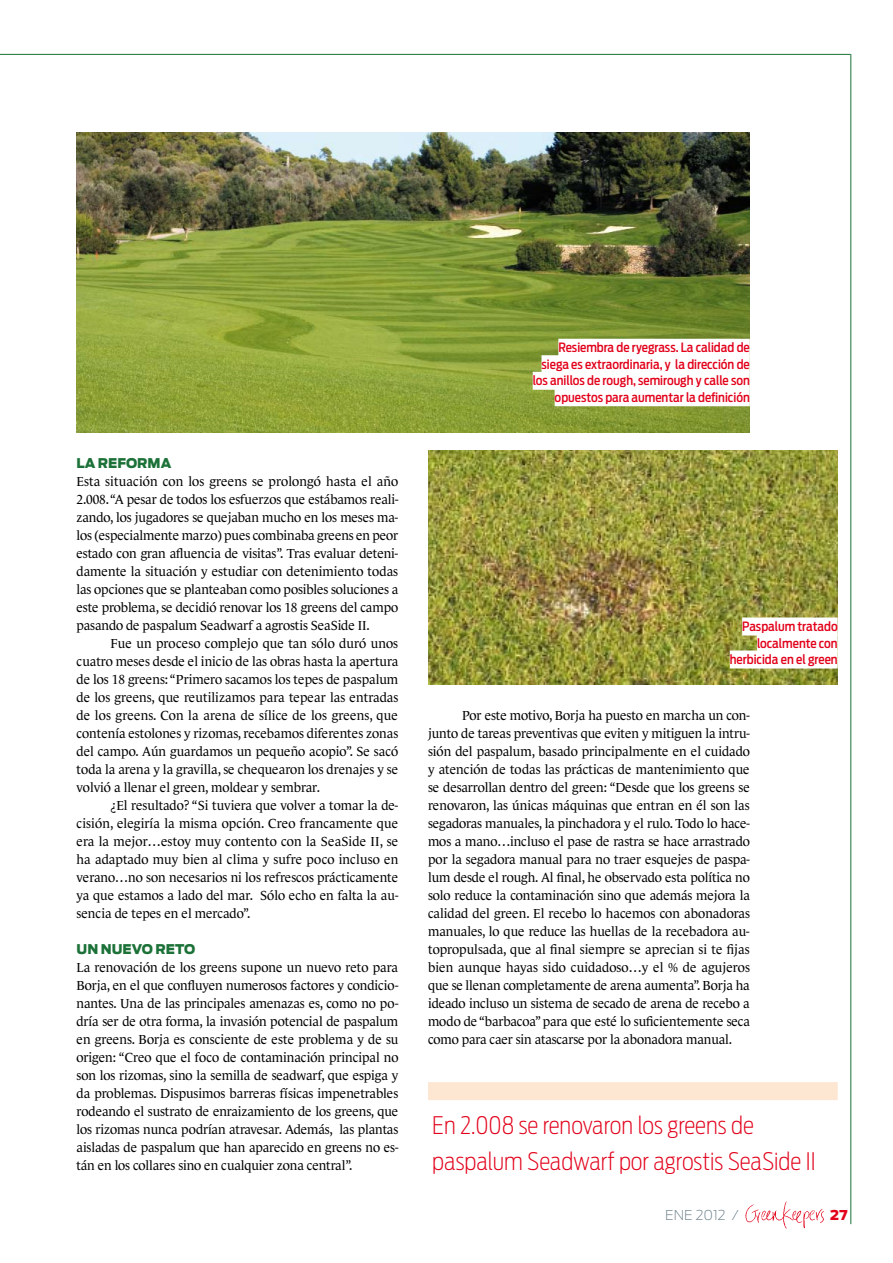
<style>
.page{position:relative;width:893px;height:1263px;background:#fff}
.page>*{position:absolute;margin:0;border:0;box-sizing:border-box;transform-origin:0 0}
.t1{font:200 24px/36px "Antenna Cond";color:#e2001a}
.t2{font:200 13.5px "Antenna";color:#697c86}
.t3{font:900 13.5px "Antenna";color:#e2001a}
.t4{font:13.35px/18px "Le Monde Journal";letter-spacing:-.005em;color:#000;text-align:justify}
.t5{font:900 13.35px "Antenna";color:#1b7137}
.t6{font:500 12.75px/16.5px "Antenna Cond";color:#e2001a;text-align:right}
</style>
<div class="page">
<img style="left:745px;top:1201px;width:79px;height:28px">
<hr style="left:0;top:54px;width:850px;height:1px;background:#1b7137">
<hr style="left:850px;top:54px;width:1px;height:1170px;background:#1b7137">
<div style="left:428px;top:1082px;width:410px;height:18px;background:#fde6d2"></div>
<img style="left:428px;top:450px;width:410px;height:234px">
<img style="left:77px;top:132px;width:673px;height:300px">
<div style="left:558px;top:339px;width:192px;height:18px;background:#fff"></div>
<div style="left:541px;top:355px;width:209px;height:18px;background:#fff"></div>
<div style="left:533px;top:372px;width:217px;height:18px;background:#fff"></div>
<div style="left:555px;top:388px;width:195px;height:18px;background:#fff"></div>
<div style="left:742px;top:617px;width:96px;height:18px;background:#fff"></div>
<div style="left:757px;top:634px;width:81px;height:18px;background:#fff"></div>
<div style="left:730px;top:650px;width:108px;height:18px;background:#fff"></div>
<p class="t5" style="left:77px;top:455px;width:94px">LA REFORMA</p>
<p class="t4" style="left:77px;top:472px;width:323px">Esta situación con los greens se prolongó hasta el año 2.008. “A pesar de todos los esfuerzos que estábamos reali&shy;zando, los jugadores se quejaban mucho en los meses ma&shy;los (especialmente marzo) pues combinaba greens en peor estado con gran afluencia de visitas”. Tras evaluar deteni&shy;damente la situación y estudiar con detenimiento todas las opciones que se planteaban como posibles soluciones a este problema, se decidió renovar los 18 greens del campo pasando de paspalum Seadwarf a agrostis SeaSide II.</p>
<p class="t4" style="left:77px;top:634px;width:323px;text-indent:34px">Fue un proceso complejo que tan sólo duró unos cuatro meses desde el inicio de las obras hasta la apertura de los 18 greens: “Primero sacamos los tepes de paspalum de los greens, que reutilizamos para tepear las entradas de los greens. Con la arena de sílice de los greens, que contenía estolones y rizomas, recebamos diferentes zonas del campo. Aún guardamos un pequeño acopio”. Se sacó toda la arena y la gravilla, se chequearon los drenajes y se volvió a llenar el green, moldear y sembrar.</p>
<p class="t4" style="left:77px;top:796px;width:323px;text-indent:34px">¿El resultado? “Si tuviera que volver a tomar la de&shy;cisión, elegiría la misma opción. Creo francamente que era la mejor…estoy muy contento con la SeaSide II, se ha adaptado muy bien al clima y sufre poco incluso en verano…no son necesarios ni los refrescos prácticamente ya que estamos a lado del mar. Sólo echo en falta la au&shy;sencia de tepes en el mercado”.</p>
<p class="t5" style="left:77px;top:941px;width:36px">UN NUE</p>
<p class="t5" style="left:132px;top:941px;width:65px">VO RETO</p>
<p class="t4" style="left:77px;top:958px;width:323px">La renovación de los greens supone un nuevo reto para Borja, en el que confluyen numerosos factores y condicio&shy;nantes. Una de las principales amenazas es, como no po&shy;dría ser de otra forma, la invasión potencial de paspalum en greens. Borja es consciente de este problema y de su origen: “Creo que el foco de contaminación principal no son los rizomas, sino la semilla de seadwarf, que espiga y da problemas. Dispusimos barreras físicas impenetrables rodeando el sustrato de enraizamiento de los greens, que los rizomas nunca podrían atravesar. Además, las plantas aisladas de paspalum que han aparecido en greens no es&shy;tán en los collares sino en cualquier zona central”.</p>
<p class="t6" style="left:533px;top:339px;width:219px">Resiembra de ryegrass. La calidad de siega es extraordinaria, y la dirección de los anillos de rough, semirough y calle son opuestos para aumentar la definición</p>
<p class="t6" style="left:730px;top:618px;width:109px">Paspalum tratado localmente con herbicida en el green</p>
<p class="t4" style="left:428px;top:706px;width:323px;text-indent:34px">Por este motivo, Borja ha puesto en marcha un con&shy;junto de tareas preventivas que eviten y mitiguen la intru&shy;sión del paspalum, basado principalmente en el cuidado y atención de todas las prácticas de mantenimiento que se desarrollan dentro del green: “Desde que los greens se renovaron, las únicas máquinas que entran en él son las segadoras manuales, la pinchadora y el rulo. Todo lo hace&shy;mos a mano…incluso el pase de rastra se hace arrastrado por la segadora manual para no traer esquejes de paspa&shy;lum desde el rough. Al final, he observado esta política no solo reduce la contaminación sino que además mejora la calidad del green. El recebo lo hacemos con abonadoras manuales, lo que reduce las huellas de la recebadora au&shy;topropulsada, que al final siempre se aprecian si te fijas bien aunque hayas sido cuidadoso…y el % de agujeros que se llenan completamente de arena aumenta”. Borja ha ideado incluso un sistema de secado de arena de recebo a modo de “barbacoa” para que esté lo suficientemente seca como para caer sin atascarse por la abonadora manual.</p>
<h1 class="t1" style="left:432px;top:1107px;width:385px">En 2.008 se renovaron los greens de paspalum Seadwarf por agrostis SeaSide II</h1>
<p class="t2" style="left:665px;top:1207px;width:75px">ENE 2012 /</p>
<p class="t3" style="left:830px;top:1207px;width:19px">27</p>
</div>
